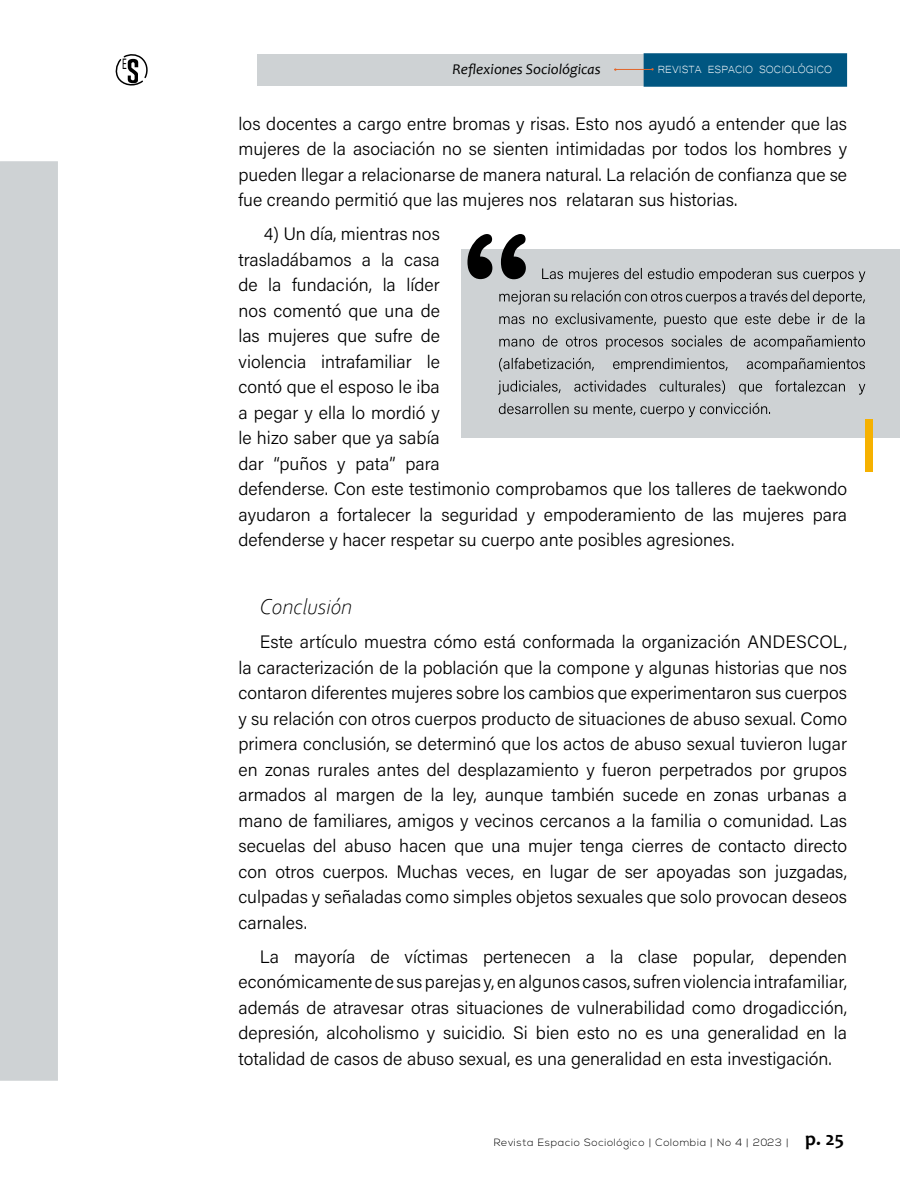
<style>
.page{position:relative;width:900px;height:1200px;background:#fff}
.page>*{position:absolute;margin:0;border:0;box-sizing:border-box;transform-origin:0 0}
.t1{font:italic 300 22.5px "Corbel";color:#000}
.t2{font:18px/25.5px "Acumin Variable Concept";color:#000;text-align:justify}
.t3{font:15.45px "Myriad Pro";color:#000;scale:.61 1}
.t4{font:italic 15px "Candara";color:#000}
.t5{font:13.5px "Microsoft Yi Baiti";color:#fff}
.t6{font:300 10.5px "Nexa";letter-spacing:.06em;color:#000}
.s1{font-family:"Candara";font-weight:700;font-size:19.5px}
</style>
<div class="page">
<div style="left:257px;top:54px;width:387px;height:32px;background:#ced2d4"></div>
<div style="left:644px;top:53px;width:203px;height:34px;background:#005681;border:2px solid #005681"></div>
<hr style="left:614px;top:69px;width:38px;height:1px;background:#e2672c">
<svg style="left:115px;top:54px;width:33px;height:32px"></svg>
<div style="left:1px;top:162px;width:56px;height:918px;background:#ced2d4"></div>
<div style="left:0;top:161px;width:58px;height:920px;border:2px solid #ced2d4"></div>
<div style="left:462px;top:249px;width:438px;height:189px;background:#ced2d4"></div>
<svg style="left:467px;top:234px;width:59px;height:45px"></svg>
<div style="left:865px;top:419px;width:8px;height:53px;background:#f6b100"></div>
<svg style="left:499px;top:403px;width:271px;height:14px"></svg>
<svg style="left:498px;top:380px;width:367px;height:15px"></svg>
<svg style="left:499px;top:358px;width:366px;height:14px"></svg>
<svg style="left:499px;top:335px;width:366px;height:14px"></svg>
<svg style="left:499px;top:313px;width:365px;height:14px"></svg>
<svg style="left:499px;top:290px;width:366px;height:15px"></svg>
<svg style="left:542px;top:268px;width:323px;height:14px"></svg>
<p class="t3" style="left:122px;top:55px;width:9px">E</p>
<p class="t4" style="left:453px;top:60px;width:150px">Reflexiones Sociológicas</p>
<p class="t5" style="left:658px;top:62px;width:176px">REVISTA ESPACIO SOCIOLÓGICO</p>
<p class="t2" style="left:238px;top:110px;width:610px">los docentes a cargo entre bromas y risas. Esto nos ayudó a entender que las mujeres de la asociación no se sienten intimidadas por todos los hombres y pueden llegar a relacionarse de manera natural. La relación de confianza que se fue creando permitió que las mujeres nos relataran sus historias.</p>
<p class="t2" style="left:238px;top:220px;width:610px;text-align:left;text-indent:25px">4) Un día, mientras nos<br>trasladábamos a la casa<br>de la fundación, la líder<br>nos comentó que una de<br>las mujeres que sufre de<br>violencia intrafamiliar le<br>contó que el esposo le iba<br>a pegar y ella lo mordió y<br>le hizo saber que ya sabía<br>dar “puños y pata” para<br>defenderse. Con este testimonio comprobamos que los talleres de taekwondo ayudaron a fortalecer la seguridad y empoderamiento de las mujeres para defenderse y hacer respetar su cuerpo ante posibles agresiones.</p>
<p class="t1" style="left:260px;top:592px;width:94px">Conclusión</p>
<p class="t2" style="left:239px;top:628px;width:610px;text-indent:21px">Este artículo muestra cómo está conformada la organización ANDESCOL, la caracterización de la población que la compone y algunas historias que nos contaron diferentes mujeres sobre los cambios que experimentaron sus cuerpos y su relación con otros cuerpos producto de situaciones de abuso sexual. Como primera conclusión, se determinó que los actos de abuso sexual tuvieron lugar en zonas rurales antes del desplazamiento y fueron perpetrados por grupos armados al margen de la ley, aunque también sucede en zonas urbanas a mano de familiares, amigos y vecinos cercanos a la familia o comunidad. Las secuelas del abuso hacen que una mujer tenga cierres de contacto directo con otros cuerpos. Muchas veces, en lugar de ser apoyadas son juzgadas, culpadas y señaladas como simples objetos sexuales que solo provocan deseos carnales.</p>
<p class="t2" style="left:239px;top:943px;width:610px;text-indent:21px">La mayoría de víctimas pertenecen a la clase popular, dependen económicamente de sus parejas y, en algunos casos, sufren violencia intrafamiliar, además de atravesar otras situaciones de vulnerabilidad como drogadicción, depresión, alcoholismo y suicidio. Si bien esto no es una generalidad en la totalidad de casos de abuso sexual, es una generalidad en esta investigación.</p>
<p class="t6" style="left:494px;top:1137px;width:352px">Revista Espacio Sociológico | Colombia | No 4 | 2023 | <span class="s1">p. 25</span></p>
</div>
